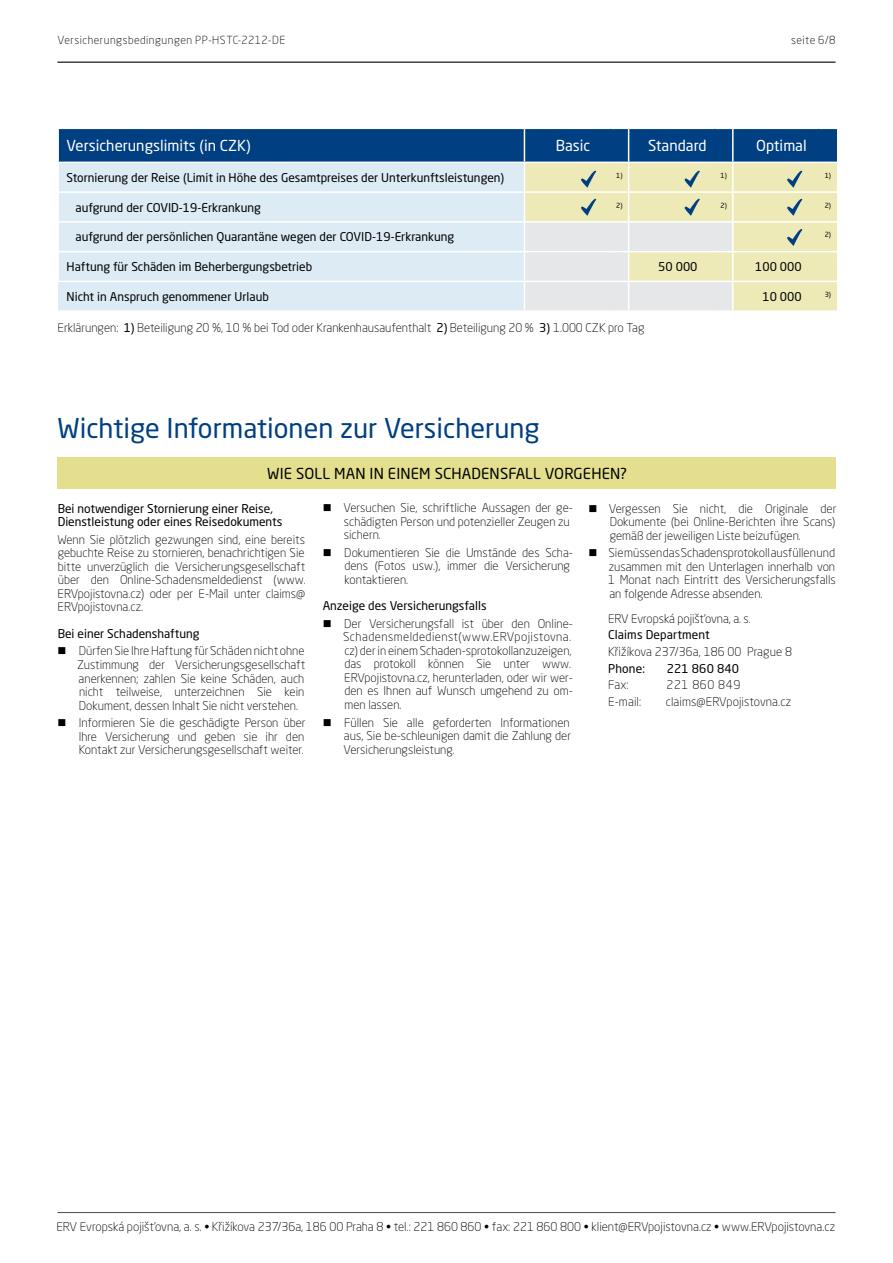
<style>
.page{position:relative;width:893px;height:1263px;background:#fff}
.page>*{position:absolute;margin:0;border:0;box-sizing:border-box;transform-origin:0 0}
.t1{font:27px "Neo Sans Pro";color:#003f81}
.t2{font:15px "Neo Sans Pro";color:#fff}
.t3{font:15px "Neo Sans Pro";letter-spacing:.01em;color:#000}
.t4{font:300 12.15px "Neo Sans Pro";color:#000}
.t5{font:300 12px/13.5px "Neo Sans Pro";color:#000;text-align:justify}
.t6{font:12px/13.5px "Neo Sans Pro";color:#000}
.t7{font:300 12px "Neo Sans Pro";letter-spacing:.05em;color:#000}
.t8{font:300 10.95px "Neo Sans Pro";letter-spacing:.04em;color:#000}
.t9{font:7.05px "Neo Sans Pro";color:#000}
.s1{font-weight:400}
</style>
<div class="page">
<hr style="left:57px;top:62px;width:779px;height:1px;background:#000">
<hr style="left:57px;top:1212px;width:779px;height:1px;background:#58595b">
<div style="left:57px;top:457px;width:779px;height:32px;background:#e3df8e"></div>
<svg style="left:58px;top:128px;width:779px;height:183px;background:#bbccd2"></svg>
<p class="t8" style="left:57px;top:33px;width:229px">Versicherungsbedingungen PP-HSTC-2212-DE</p>
<p class="t8" style="left:791px;top:33px;width:46px">seite 6/8</p>
<p class="t2" style="left:67px;top:136px;width:186px">Versicherungslimits (in CZK)</p>
<p class="t2" style="left:556px;top:136px;width:36px">Basic</p>
<p class="t2" style="left:648px;top:136px;width:60px">Standard</p>
<p class="t2" style="left:756px;top:136px;width:52px">Optimal</p>
<p class="t6" style="left:67px;top:170px;width:439px">Stornierung der Reise (Limit in Höhe des Gesamtpreises der Unterkunftsleistungen)</p>
<p class="t9" style="left:616px;top:171px;width:8px">1)</p>
<p class="t9" style="left:720px;top:171px;width:8px">1)</p>
<p class="t9" style="left:825px;top:171px;width:8px">1)</p>
<p class="t6" style="left:76px;top:200px;width:187px">aufgrund der COVID-19-Erkrankung</p>
<p class="t9" style="left:616px;top:201px;width:8px">2)</p>
<p class="t9" style="left:720px;top:201px;width:8px">2)</p>
<p class="t9" style="left:825px;top:201px;width:8px">2)</p>
<p class="t6" style="left:76px;top:230px;width:380px">aufgrund der persönlichen Quarantäne wegen der COVID-19-Erkrankung</p>
<p class="t9" style="left:825px;top:230px;width:8px">2)</p>
<p class="t6" style="left:67px;top:260px;width:247px">Haftung für Schäden im Beherbergungsbetrieb</p>
<p class="t6" style="left:658px;top:260px;width:41px">50 000</p>
<p class="t6" style="left:755px;top:260px;width:48px">100 000</p>
<p class="t6" style="left:67px;top:290px;width:204px">Nicht in Anspruch genommener Urlaub</p>
<p class="t6" style="left:762px;top:290px;width:41px">10 000</p>
<p class="t9" style="left:825px;top:290px;width:8px">3)</p>
<p class="t5" style="left:58px;top:321px;width:588px">Erklärungen: <span class="s1">1)</span> Beteiligung 20 %, 10 % bei Tod oder Krankenhausaufenthalt <span class="s1">2)</span> Beteiligung 20 % <span class="s1">3)</span> 1.000 CZK pro Tag</p>
<h1 class="t1" style="left:57px;top:411px;width:484px">Wichtige Informationen zur Versicherung</h1>
<p class="t3" style="left:267px;top:464px;width:361px">WIE SOLL MAN IN EINEM SCHADENSFALL VORGEHEN?</p>
<p class="t6" style="left:58px;top:501px;width:226px">Bei notwendiger Stornierung einer Reise,<br>Dienstleistung oder eines Reisedokuments</p>
<p class="t5" style="left:57px;top:533px;width:250px">Wenn Sie plötzlich gezwungen sind, eine bereits gebuchte Reise zu stornieren, benachrichtigen Sie bitte unverzüglich die Versicherungsgesellschaft über den Online-Schadensmeldedienst (www.<br>ERVpojistovna.cz) oder per E-Mail unter claims@ ERVpojistovna.cz.</p>
<p class="t6" style="left:58px;top:626px;width:143px">Bei einer Schadenshaftung</p>
<p class="t5" style="left:77px;top:644px;width:229px">Dürfen Sie Ihre Haftung für Schäden nicht ohne Zustimmung der Versicherungsgesellschaft anerkennen; zahlen Sie keine Schäden, auch nicht teilweise, unterzeichnen Sie kein Dokument, dessen Inhalt Sie nicht verstehen.</p>
<p class="t5" style="left:79px;top:716px;width:228px">Informieren Sie die geschädigte Person über Ihre Versicherung und geben sie ihr den Kontakt zur Versicherungsgesellschaft weiter.</p>
<p class="t5" style="left:343px;top:501px;width:231px;text-align:left">Versuchen Sie, schriftliche Aussagen der ge&shy;schädigten Person und potenzieller Zeugen zu sichern.</p>
<p class="t5" style="left:344px;top:546px;width:230px;text-align:left">Dokumentieren Sie die Umstände des Scha&shy;dens (Fotos usw.), immer die Versicherung kontaktieren.</p>
<p class="t6" style="left:323px;top:599px;width:165px">Anzeige des Versicherungsfalls</p>
<p class="t5" style="left:343px;top:617px;width:231px;text-align:left">Der Versicherungsfall ist über den Online-Schadensmeldedienst(www.ERVpojistovna. cz) der in einem Schaden-sprotokollanzuzeigen, das protokoll können Sie unter www.<br>ERVpojistovna.cz, herunterladen, oder wir wer&shy;den es Ihnen auf Wunsch umgehend zu om&shy;men lassen.</p>
<p class="t5" style="left:343px;top:715px;width:229px">Füllen Sie alle geforderten Informationen aus, Sie be-schleunigen damit die Zahlung der Versicherungsleistung.</p>
<p class="t5" style="left:609px;top:501px;width:229px">Vergessen Sie nicht, die Originale der Dokumente (bei Online-Berichten ihre Scans) gemäß der jeweiligen Liste beizufügen.</p>
<p class="t5" style="left:608px;top:546px;width:229px">Sie müssen das Schadensprotokoll ausfüllen und zusammen mit den Unterlagen innerhalb von 1 Monat nach Eintritt des Versicherungsfalls an folgende Adresse absenden.</p>
<p class="t5" style="left:608px;top:612px;width:144px">ERV Evropská pojišťovna, a. s.</p>
<p class="t6" style="left:608px;top:628px;width:103px">Claims Department</p>
<p class="t5" style="left:608px;top:645px;width:185px">Křižíkova 237/36a, 186 00 Prague 8</p>
<p class="t6" style="left:608px;top:661px;width:38px">Phone:</p>
<p class="t6" style="left:667px;top:661px;width:74px">221 860 840</p>
<p class="t5" style="left:608px;top:678px;width:22px">Fax:</p>
<p class="t7" style="left:666px;top:677px;width:75px">221 860 849</p>
<p class="t5" style="left:608px;top:694px;width:35px">E-mail:</p>
<p class="t5" style="left:666px;top:694px;width:127px">claims@ERVpojistovna.cz</p>
<p class="t4" style="left:56px;top:1219px;width:780px">ERV Evropská pojišťovna, a. s. • Křižíkova 237/36a, 186 00 Praha 8 • tel.: 221 860 860 • fax: 221 860 800 • klient@ERVpojistovna.cz • www.ERVpojistovna.cz</p>
</div>
